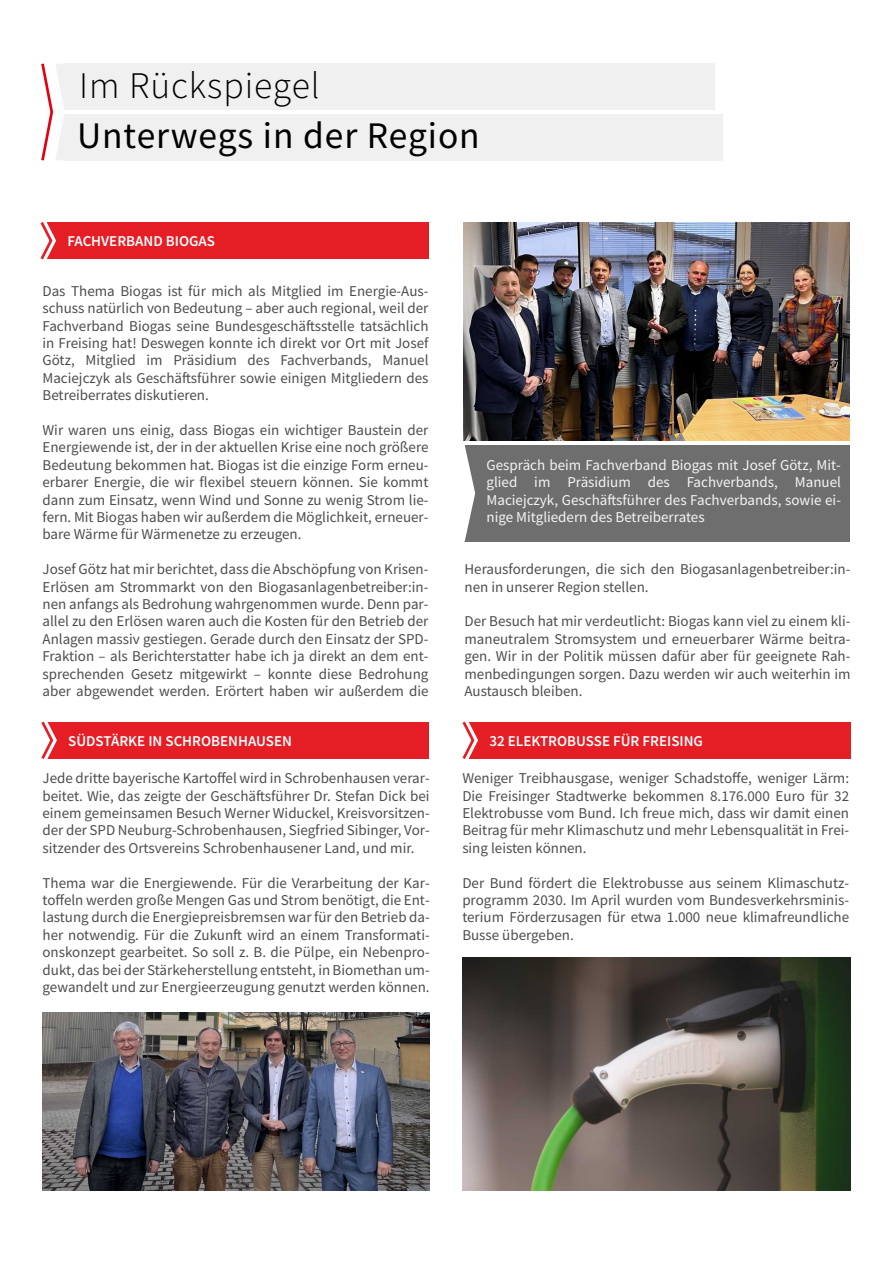
<style>
.page{position:relative;width:893px;height:1263px;background:#fff}
.page>*{position:absolute;margin:0;border:0;box-sizing:border-box;transform-origin:0 0}
.t1{font:37.5px "Source Sans Pro";letter-spacing:.025em;color:#000}
.t2{font:300 37.5px "Source Sans Pro";letter-spacing:.025em;color:#000}
.t3{font:15px/17.4px "Source Sans Pro";color:#4d4d4d;text-align:justify}
.t4{font:15px/17.4px "Source Sans Pro";color:#f4f4f4;text-align:justify}
.t5{font:600 15px "Source Sans Pro";color:#fff}
</style>
<div class="page">
<div style="left:464px;top:722px;width:386px;height:36px;background:#e51e26"></div>
<img style="left:462px;top:957px;width:388px;height:234px">
<svg style="left:462px;top:721px;width:18px;height:38px"></svg>
<img style="left:43px;top:1013px;width:386px;height:178px">
<div style="left:43px;top:722px;width:386px;height:36px;background:#e51e26"></div>
<svg style="left:41px;top:721px;width:17px;height:38px"></svg>
<div style="left:464px;top:445px;width:385px;height:96px;background:#6e6e6e"></div>
<svg style="left:464px;top:445px;width:13px;height:97px"></svg>
<img style="left:464px;top:223px;width:385px;height:217px">
<div style="left:42px;top:223px;width:386px;height:36px;background:#e51e26"></div>
<svg style="left:40px;top:222px;width:18px;height:38px"></svg>
<div style="left:64px;top:64px;width:650px;height:46px;background:#f0f0f0"></div>
<div style="left:64px;top:114px;width:659px;height:46px;background:#f0f0f0"></div>
<svg style="left:41px;top:63px;width:32px;height:98px"></svg>
<h1 class="t2" style="left:79px;top:70px;width:242px">Im Rückspiegel</h1>
<h1 class="t1" style="left:77px;top:120px;width:404px">Unterwegs in der Region</h1>
<p class="t5" style="left:67px;top:235px;width:149px">FACHVERBAND BIOGAS</p>
<p class="t3" style="left:43px;top:283px;width:387px">Das Thema Biogas ist für mich als Mitglied im Energie-Aus&shy;schuss natürlich von Bedeutung – aber auch regional, weil der Fachverband Biogas seine Bundesgeschäftsstelle tatsächlich in Freising hat! Deswegen konnte ich direkt vor Ort mit Josef Götz, Mitglied im Präsidium des Fachverbands, Manuel Maciejczyk als Geschäftsführer sowie einigen Mitgliedern des Betreiberrates diskutieren.</p>
<p class="t3" style="left:43px;top:423px;width:387px">Wir waren uns einig, dass Biogas ein wichtiger Baustein der Energiewende ist, der in der aktuellen Krise eine noch größere Bedeutung bekommen hat. Biogas ist die einzige Form erneu&shy;erbarer Energie, die wir flexibel steuern können. Sie kommt dann zum Einsatz, wenn Wind und Sonne zu wenig Strom lie&shy;fern. Mit Biogas haben wir außerdem die Möglichkeit, erneuer&shy;bare Wärme für Wärmenetze zu erzeugen.</p>
<p class="t3" style="left:43px;top:562px;width:387px">Josef Götz hat mir berichtet, dass die Abschöpfung von Krisen-Erlösen am Strommarkt von den Biogasanlagenbetreiber:in&shy;nen anfangs als Bedrohung wahrgenommen wurde. Denn par&shy;allel zu den Erlösen waren auch die Kosten für den Betrieb der Anlagen massiv gestiegen. Gerade durch den Einsatz der SPD-Fraktion – als Berichterstatter habe ich ja direkt an dem ent&shy;sprechenden Gesetz mitgewirkt – konnte diese Bedrohung aber abgewendet werden. Erörtert haben wir außerdem die</p>
<p class="t3" style="left:464px;top:562px;width:387px">Herausforderungen, die sich den Biogasanlagenbetreiber:in&shy;nen in unserer Region stellen.</p>
<p class="t4" style="left:487px;top:457px;width:356px">Gespräch beim Fachverband Biogas mit Josef Götz, Mit&shy;glied im Präsidium des Fachverbands, Manuel Maciejczyk, Geschäftsführer des Fachverbands, sowie ei&shy;nige Mitgliedern des Betreiberrates</p>
<p class="t3" style="left:464px;top:614px;width:387px">Der Besuch hat mir verdeutlicht: Biogas kann viel zu einem kli&shy;maneutralem Stromsystem und erneuerbarer Wärme beitra&shy;gen. Wir in der Politik müssen dafür aber für geeignete Rah&shy;menbedingungen sorgen. Dazu werden wir auch weiterhin im Austausch bleiben.</p>
<p class="t5" style="left:68px;top:734px;width:225px">SÜDSTÄRKE IN SCHROBENHAUSEN</p>
<p class="t3" style="left:43px;top:771px;width:389px">Jede dritte bayerische Kartoffel wird in Schrobenhausen verar&shy;beitet. Wie, das zeigte der Geschäftsführer Dr. Stefan Dick bei einem gemeinsamen Besuch Werner Widuckel, Kreisvorsitzen&shy;der der SPD Neuburg-Schrobenhausen, Siegfried Sibinger, Vor&shy;sitzender des Ortsvereins Schrobenhausener Land, und mir.</p>
<p class="t3" style="left:43px;top:875px;width:389px">Thema war die Energiewende. Für die Verarbeitung der Kar&shy;toffeln werden große Mengen Gas und Strom benötigt, die Ent&shy;lastung durch die Energiepreisbremsen war für den Betrieb da&shy;her notwendig. Für die Zukunft wird an einem Transformati&shy;onskonzept gearbeitet. So soll z. B. die Pülpe, ein Nebenpro&shy;dukt, das bei der Stärkeherstellung entsteht, in Biomethan um&shy;gewandelt und zur Energieerzeugung genutzt werden können.</p>
<p class="t5" style="left:489px;top:734px;width:215px">32 ELEKTROBUSSE FÜR FREISING</p>
<p class="t3" style="left:462px;top:771px;width:388px">Weniger Treibhausgase, weniger Schadstoffe, weniger Lärm:<br>Die Freisinger Stadtwerke bekommen 8.176.000 Euro für 32<br>Elektrobusse vom Bund. Ich freue mich, dass wir damit einen Beitrag für mehr Klimaschutz und mehr Lebensqualität in Frei&shy;sing leisten können.</p>
<p class="t3" style="left:462px;top:875px;width:388px">Der Bund fördert die Elektrobusse aus seinem Klimaschutz&shy;programm 2030. Im April wurden vom Bundesverkehrsminis&shy;terium Förderzusagen für etwa 1.000 neue klimafreundliche Busse übergeben.</p>
</div>
